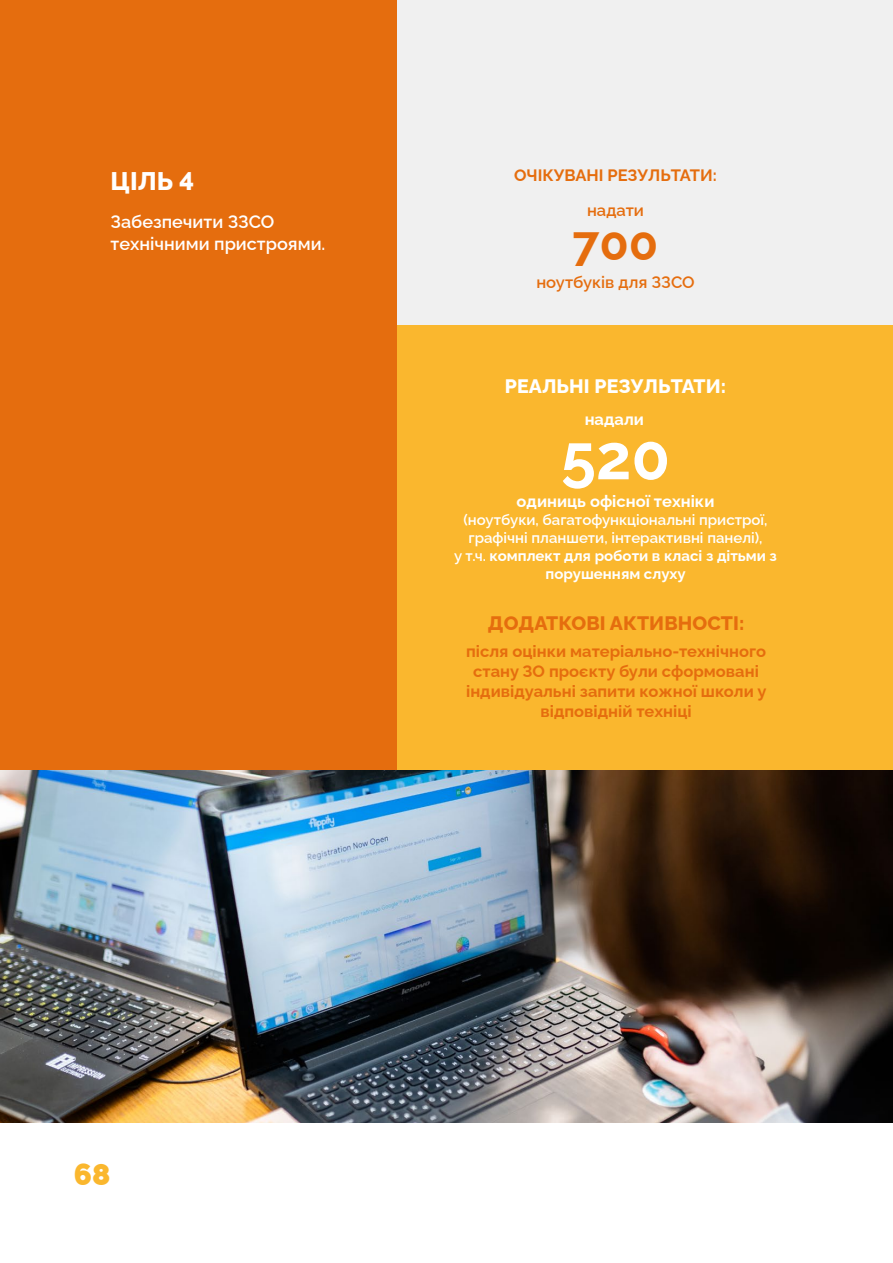
<style>
.page{position:relative;width:893px;height:1263px;background:#fff}
.page>*{position:absolute;margin:0;border:0;box-sizing:border-box;transform-origin:0 0}
.t1{font:700 63px "Raleway";color:#fff}
.t2{font:700 48px "Raleway";color:#e56d0e}
.t3{font:900 30px "Raleway";color:#fab72e}
.t4{font:800 25.5px "Raleway";color:#fff}
.t5{font:800 19.5px "Raleway";letter-spacing:.005em;color:#e56d0e}
.t6{font:800 19.5px "Raleway";letter-spacing:.005em;color:#fff}
.t7{font:600 18px/21.6px "Raleway";color:#fff}
.t8{font:600 16.65px "Raleway";color:#e56d0e}
.t9{font:700 16.5px/19.8px "Raleway";color:#e56d0e;text-align:center}
.t10{font:700 16.5px "Raleway";color:#fff}
.t11{font:600 15px/18px "Raleway";color:#fff;text-align:center}
.s1{font-weight:700}
</style>
<div class="page">
<div style="left:0;top:0;width:398px;height:770px;background:#e56d0e"></div>
<div style="left:398px;top:0;width:495px;height:325px;background:#f0f0f0"></div>
<div style="left:398px;top:325px;width:495px;height:445px;background:#fab72e"></div>
<img style="left:0;top:770px;width:893px;height:353px">
<h3 class="t4" style="left:111px;top:160px;width:85px">ЦІЛЬ 4</h3>
<p class="t7" style="left:111px;top:209px;width:216px">Забезпечити ЗЗСО технічними пристроями.</p>
<p class="t9" style="left:514px;top:164px;width:204px">ОЧІКУВАНІ РЕЗУЛЬТАТИ:</p>
<p class="t8" style="left:587px;top:196px;width:58px">надати</p>
<h2 class="t2" style="left:573px;top:204px;width:87px">700</h2>
<p class="t8" style="left:536px;top:269px;width:160px">ноутбуків для ЗЗСО</p>
<p class="t6" style="left:505px;top:370px;width:223px">РЕАЛЬНІ РЕЗУЛЬТАТИ:</p>
<p class="t10" style="left:585px;top:406px;width:61px">надали</p>
<h1 class="t1" style="left:561px;top:407px;width:111px">520</h1>
<p class="t10" style="left:517px;top:488px;width:199px">одиниць офісної техніки</p>
<p class="t11" style="left:454px;top:509px;width:324px">(ноутбуки, багатофункціональні пристрої, графічні планшети, інтерактивні панелі),<br>у т.ч. <span class="s1">комплект для роботи в класі з дітьми з порушенням слуху</span></p>
<p class="t5" style="left:488px;top:608px;width:258px">ДОДАТКОВІ АКТИВНОСТІ:</p>
<p class="t9" style="left:466px;top:640px;width:302px">після оцінки матеріально-технічного стану ЗО проєкту були сформовані індивідуальні запити кожної школи у відповідній техніці</p>
<h3 class="t3" style="left:74px;top:1150px;width:38px">68</h3>
</div>
